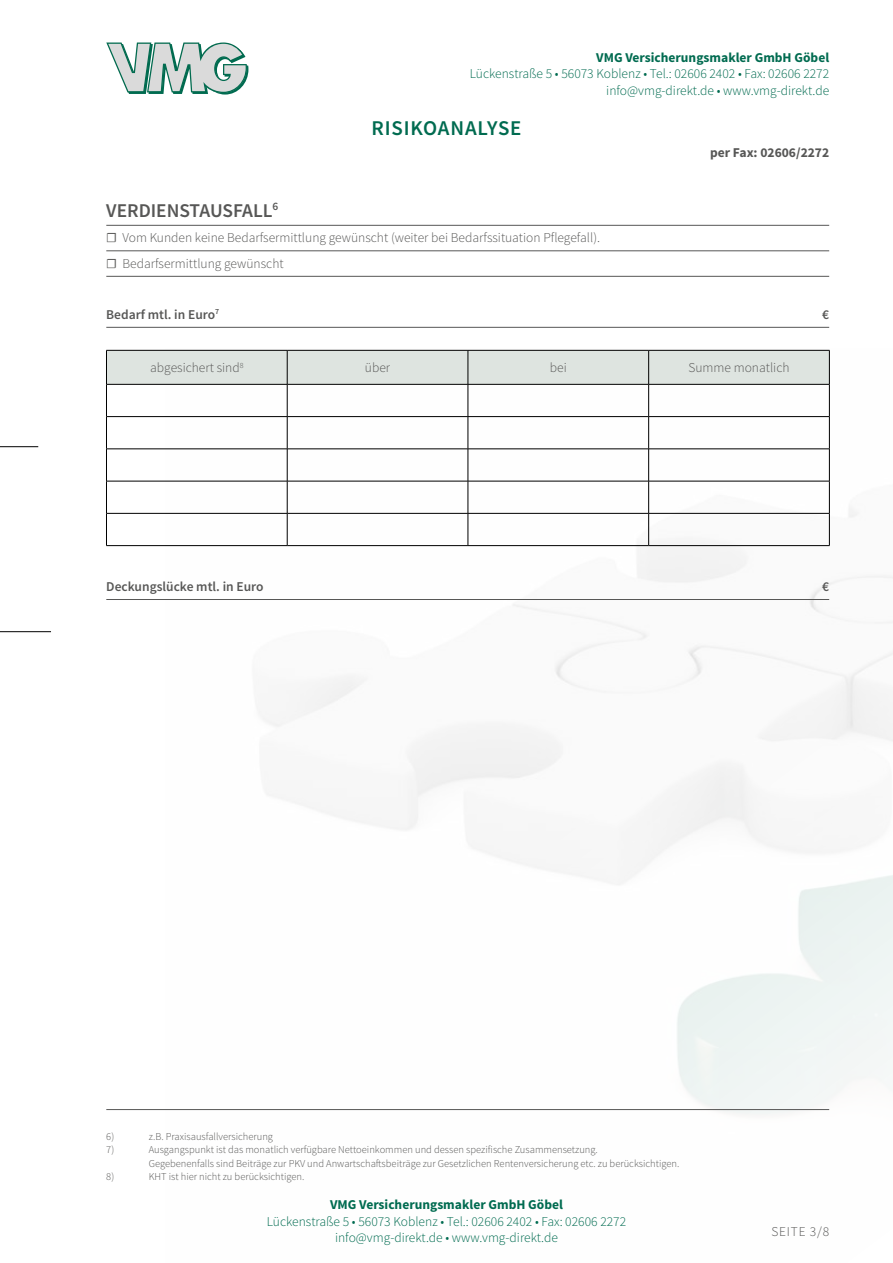
<style>
.page{position:relative;width:893px;height:1263px;background:#fff}
.page>*{position:absolute;margin:0;border:0;box-sizing:border-box;transform-origin:0 0}
.t1{font:600 21px "Source Sans Pro";letter-spacing:.04em;color:#006b50}
.t2{font:600 19.5px "Source Sans Pro";color:#575756}
.t3{font:300 13.5px/16.5px "Source Sans Pro";color:#006b50;text-align:center}
.t4{font:300 13.5px/25.5px "Source Sans Pro";color:#575756}
.t5{font:700 13.5px "Source Sans Pro";color:#006b50}
.t6{font:600 13.5px "Source Sans Pro";color:#575756}
.t7{font:700 13.5px "Source Sans Pro";color:#575756}
.t8{font:300 10.5px/13.5px "Source Sans Pro";color:#575756}
.s1{font-weight:400}
</style>
<div class="page">
<img style="left:166px;top:349px;width:727px;height:765px">
<svg style="left:106px;top:43px;width:142px;height:52px"></svg>
<hr style="left:0;top:631px;width:51px;height:1px;background:#000">
<hr style="left:0;top:446px;width:38px;height:1px;background:#000">
<hr style="left:106px;top:225px;width:723px;height:1px;background:#575756">
<hr style="left:106px;top:251px;width:723px;height:1px;background:#575756">
<hr style="left:106px;top:276px;width:723px;height:1px;background:#575756">
<hr style="left:106px;top:327px;width:723px;height:1px;background:#575756">
<hr style="left:106px;top:599px;width:723px;height:1px;background:#575756">
<hr style="left:106px;top:1109px;width:723px;height:1px;background:#575756">
<div style="left:107px;top:351px;width:722px;height:33px;background:#dee4e0"></div>
<hr style="left:106px;top:350px;width:181px;height:1px;background:#000">
<hr style="left:106px;top:350px;width:1px;height:34px;background:#000">
<hr style="left:287px;top:350px;width:181px;height:1px;background:#000">
<hr style="left:287px;top:350px;width:1px;height:34px;background:#000">
<hr style="left:468px;top:350px;width:181px;height:1px;background:#000">
<hr style="left:468px;top:350px;width:1px;height:34px;background:#000">
<hr style="left:649px;top:350px;width:181px;height:1px;background:#000">
<hr style="left:648px;top:350px;width:1px;height:34px;background:#000">
<hr style="left:829px;top:350px;width:1px;height:34px;background:#000">
<hr style="left:106px;top:384px;width:181px;height:1px;background:#000">
<hr style="left:106px;top:384px;width:1px;height:32px;background:#000">
<hr style="left:287px;top:384px;width:181px;height:1px;background:#000">
<hr style="left:287px;top:384px;width:1px;height:32px;background:#000">
<hr style="left:468px;top:384px;width:181px;height:1px;background:#000">
<hr style="left:468px;top:384px;width:1px;height:32px;background:#000">
<hr style="left:649px;top:384px;width:181px;height:1px;background:#000">
<hr style="left:648px;top:384px;width:1px;height:32px;background:#000">
<hr style="left:829px;top:384px;width:1px;height:32px;background:#000">
<hr style="left:106px;top:416px;width:181px;height:1px;background:#000">
<hr style="left:106px;top:417px;width:1px;height:32px;background:#000">
<hr style="left:287px;top:416px;width:181px;height:1px;background:#000">
<hr style="left:287px;top:417px;width:1px;height:32px;background:#000">
<hr style="left:468px;top:416px;width:181px;height:1px;background:#000">
<hr style="left:468px;top:417px;width:1px;height:32px;background:#000">
<hr style="left:649px;top:416px;width:181px;height:1px;background:#000">
<hr style="left:648px;top:417px;width:1px;height:32px;background:#000">
<hr style="left:829px;top:417px;width:1px;height:32px;background:#000">
<hr style="left:106px;top:449px;width:181px;height:1px;background:#000">
<hr style="left:106px;top:449px;width:1px;height:32px;background:#000">
<hr style="left:287px;top:449px;width:181px;height:1px;background:#000">
<hr style="left:287px;top:449px;width:1px;height:32px;background:#000">
<hr style="left:468px;top:449px;width:181px;height:1px;background:#000">
<hr style="left:468px;top:449px;width:1px;height:32px;background:#000">
<hr style="left:649px;top:449px;width:181px;height:1px;background:#000">
<hr style="left:648px;top:449px;width:1px;height:32px;background:#000">
<hr style="left:829px;top:449px;width:1px;height:32px;background:#000">
<hr style="left:106px;top:481px;width:181px;height:1px;background:#000">
<hr style="left:106px;top:481px;width:1px;height:32px;background:#000">
<hr style="left:287px;top:481px;width:181px;height:1px;background:#000">
<hr style="left:287px;top:481px;width:1px;height:32px;background:#000">
<hr style="left:468px;top:481px;width:181px;height:1px;background:#000">
<hr style="left:468px;top:481px;width:1px;height:32px;background:#000">
<hr style="left:649px;top:481px;width:181px;height:1px;background:#000">
<hr style="left:648px;top:481px;width:1px;height:32px;background:#000">
<hr style="left:829px;top:481px;width:1px;height:32px;background:#000">
<hr style="left:106px;top:513px;width:181px;height:1px;background:#000">
<hr style="left:106px;top:513px;width:1px;height:32px;background:#000">
<hr style="left:287px;top:513px;width:181px;height:1px;background:#000">
<hr style="left:287px;top:513px;width:1px;height:32px;background:#000">
<hr style="left:468px;top:513px;width:181px;height:1px;background:#000">
<hr style="left:468px;top:513px;width:1px;height:32px;background:#000">
<hr style="left:649px;top:513px;width:181px;height:1px;background:#000">
<hr style="left:648px;top:513px;width:1px;height:32px;background:#000">
<hr style="left:829px;top:513px;width:1px;height:32px;background:#000">
<hr style="left:106px;top:545px;width:181px;height:1px;background:#000">
<hr style="left:287px;top:545px;width:181px;height:1px;background:#000">
<hr style="left:468px;top:545px;width:181px;height:1px;background:#000">
<hr style="left:649px;top:545px;width:181px;height:1px;background:#000">
<p class="t5" style="left:596px;top:48px;width:234px">VMG Versicherungsmakler GmbH Göbel</p>
<p class="t3" style="left:470px;top:65px;width:361px;text-align:right">Lückenstraße 5 • 56073 Koblenz • Tel.: 02606 2402 • Fax: 02606 2272 info@vmg-direkt.de • www.vmg-direkt.de</p>
<h1 class="t1" style="left:371px;top:115px;width:152px">RISIKOANALYSE</h1>
<p class="t7" style="left:710px;top:144px;width:121px">per Fax: 02606/2272</p>
<h2 class="t2" style="left:106px;top:198px;width:174px">VERDIENSTAUSFALL<sup>6</sup></h2>
<p class="t4" style="left:106px;top:225px;width:495px"><span class="s1">☐</span> Vom Kunden keine Bedarfsermittlung gewünscht (weiter bei Bedarfssituation Pflegefall). <span class="s1">☐</span> Bedarfsermittlung gewünscht</p>
<p class="t6" style="left:106px;top:306px;width:114px">Bedarf mtl. in Euro<sup>7</sup></p>
<p class="t6" style="left:822px;top:306px;width:8px">€</p>
<p class="t4" style="left:150px;top:355px;width:95px">abgesichert sind<sup>8</sup></p>
<p class="t4" style="left:365px;top:355px;width:27px">über</p>
<p class="t4" style="left:550px;top:355px;width:18px">bei</p>
<p class="t4" style="left:688px;top:355px;width:103px">Summe monatlich</p>
<p class="t6" style="left:106px;top:578px;width:159px">Deckungslücke mtl. in Euro</p>
<p class="t6" style="left:822px;top:578px;width:8px">€</p>
<p class="t8" style="left:106px;top:1130px;width:9px">6)</p>
<p class="t8" style="left:149px;top:1130px;width:126px">z.B. Praxisausfallversicherung</p>
<p class="t8" style="left:106px;top:1143px;width:9px">7)</p>
<p class="t8" style="left:149px;top:1143px;width:532px">Ausgangspunkt ist das monatlich verfügbare Nettoeinkommen und dessen spezifische Zusammensetzung.<br>Gegebenenfalls sind Beiträge zur PKV und Anwartschaftsbeiträge zur Gesetzlichen Rentenversicherung etc. zu berücksichtigen.</p>
<p class="t8" style="left:106px;top:1170px;width:9px">8)</p>
<p class="t8" style="left:149px;top:1170px;width:157px">KHT ist hier nicht zu berücksichtigen.</p>
<p class="t5" style="left:330px;top:1196px;width:234px">VMG Versicherungsmakler GmbH Göbel</p>
<p class="t3" style="left:267px;top:1213px;width:361px">Lückenstraße 5 • 56073 Koblenz • Tel.: 02606 2402 • Fax: 02606 2272 info@vmg-direkt.de • www.vmg-direkt.de</p>
<p class="t4" style="left:771px;top:1218px;width:59px">SEITE 3/8</p>
</div>
